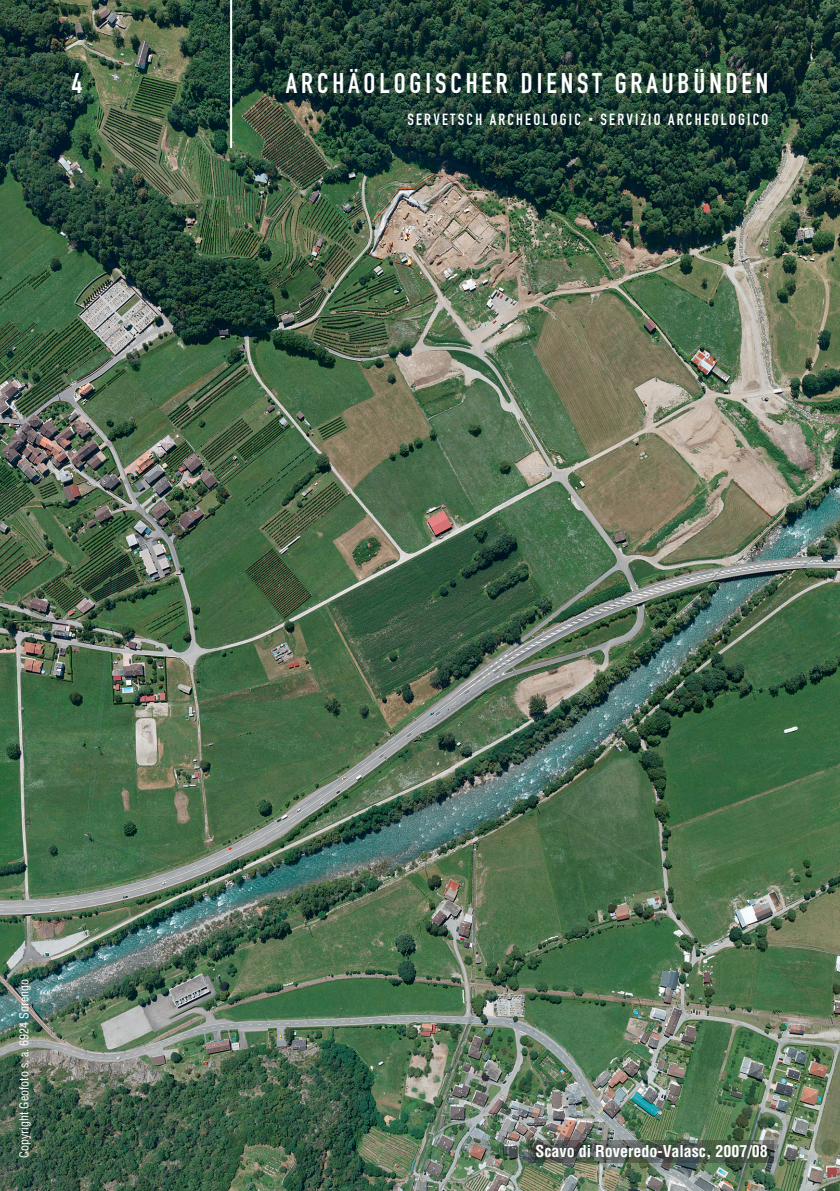
<style>
.page{position:relative;width:840px;height:1191px;background:#fff}
.page>*{position:absolute;margin:0;border:0;box-sizing:border-box;transform-origin:0 0}
.t1{font:28px "DIN Engschrift Std";letter-spacing:.14em;color:#fff}
.t2{font:16px "DIN Engschrift Std";letter-spacing:.14em;color:#fff}
.t3{font:700 condensed 16px "Helvetica LT Std";color:#fff}
.t4{font:condensed 12px "Helvetica LT Std";color:#fff}
</style>
<div class="page">
<img style="left:0;top:0;width:839px;height:1191px">
<hr style="left:230px;top:0;width:2px;height:148px;background:#fff">
<svg style="left:527px;top:1140px;width:246px;height:22px;background:#4c584e"></svg>
<svg style="left:588px;top:118px;width:4px;height:3px"></svg>
<h1 class="t1" style="left:72px;top:67px;width:12px">4</h1>
<h1 class="t1" style="left:285px;top:67px;width:484px">ARCHÄOLOGISCHER DIENST GRAUBÜNDEN</h1>
<p class="t2" style="left:407px;top:110px;width:362px">SERVETSCH ARCHEOLOGIC SERVIZIO ARCHEOLOGICO</p>
<p class="t4" style="left:17px;top:1157px;width:180px;rotate:-90deg">Copyright Geofoto s. a. 6924 Sorengo</p>
<p class="t3" style="left:535px;top:1141px;width:234px">Scavo di Roveredo-Valasc, 2007/08</p>
</div>
